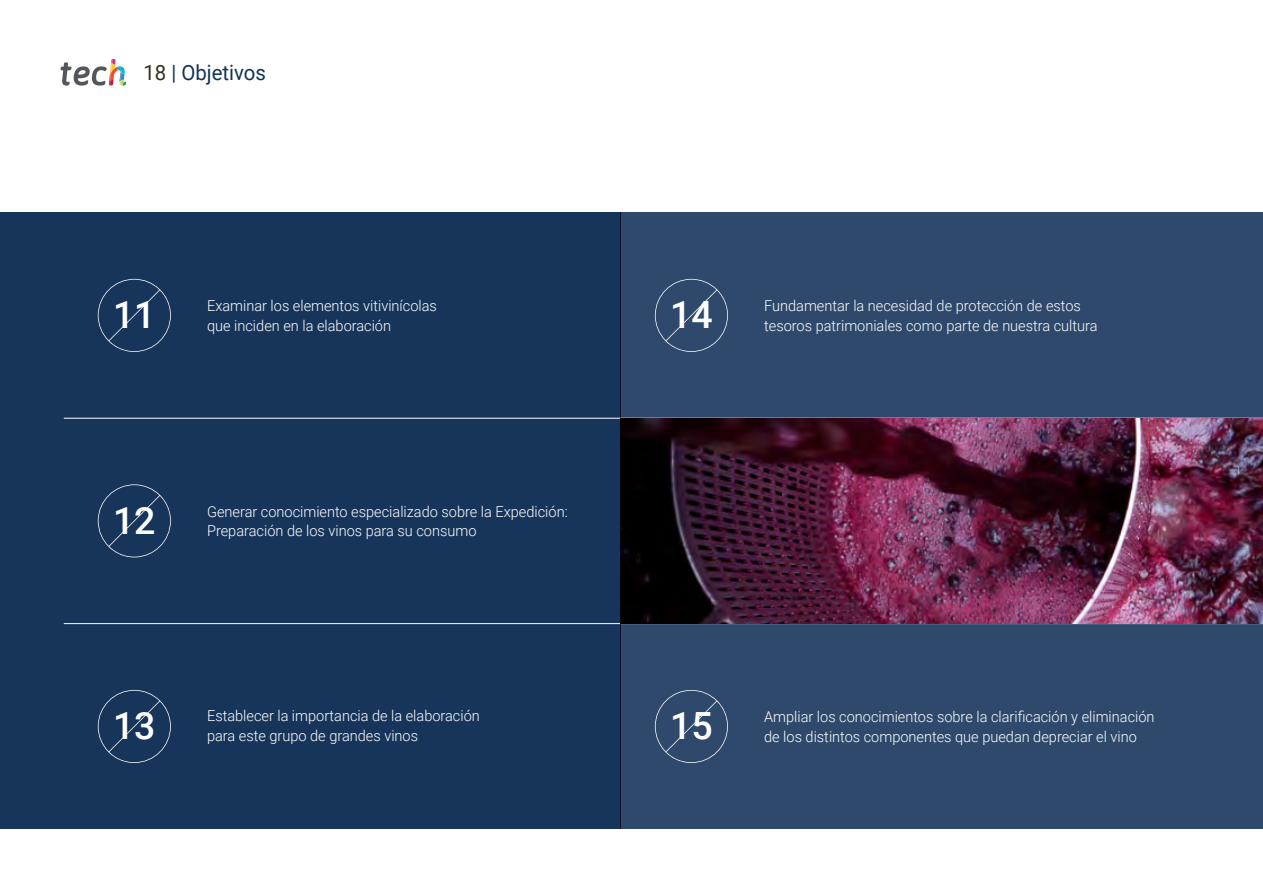
<style>
.page{position:relative;width:1263px;height:893px;background:#fff}
.page>*{position:absolute;margin:0;border:0;box-sizing:border-box;transform-origin:0 0}
.t1{font:500 37.5px "Roboto";color:#fff}
.t2{font:21px "Roboto";color:#123352}
.t3{font:300 15px/19.5px "Roboto";color:#fff}
.s1{color:#312e20}
</style>
<div class="page">
<div style="left:0;top:213px;width:621px;height:616px;background:#17355b"></div>
<div style="left:621px;top:213px;width:642px;height:616px;background:#2e496b"></div>
<svg style="left:98px;top:279px;width:73px;height:73px"></svg>
<svg style="left:98px;top:484px;width:73px;height:73px"></svg>
<svg style="left:98px;top:690px;width:73px;height:73px"></svg>
<svg style="left:655px;top:279px;width:73px;height:73px"></svg>
<hr style="left:64px;top:418px;width:1199px;height:1px;background:#fff">
<hr style="left:64px;top:623px;width:1199px;height:1px;background:#fff">
<img style="left:621px;top:418px;width:642px;height:206px">
<svg style="left:655px;top:690px;width:73px;height:73px"></svg>
<svg style="left:61px;top:59px;width:65px;height:27px"></svg>
<h2 class="t2" style="left:144px;top:57px;width:124px"><span class="s1">18</span> | Objetivos</h2>
<h1 class="t1" style="left:113px;top:288px;width:44px">11</h1>
<p class="t3" style="left:207px;top:296px;width:231px">Examinar los elementos vitivinícolas que inciden en la elaboración</p>
<h1 class="t1" style="left:113px;top:494px;width:44px">12</h1>
<p class="t3" style="left:207px;top:501px;width:362px">Generar conocimiento especializado sobre la Expedición:<br>Preparación de los vinos para su consumo</p>
<h1 class="t1" style="left:113px;top:699px;width:44px">13</h1>
<p class="t3" style="left:207px;top:706px;width:274px">Establecer la importancia de la elaboración para este grupo de grandes vinos</p>
<h1 class="t1" style="left:670px;top:288px;width:44px">14</h1>
<p class="t3" style="left:764px;top:296px;width:335px">Fundamentar la necesidad de protección de estos tesoros patrimoniales como parte de nuestra cultura</p>
<h1 class="t1" style="left:670px;top:699px;width:44px">15</h1>
<p class="t3" style="left:764px;top:707px;width:392px">Ampliar los conocimientos sobre la clarificación y eliminación de los distintos componentes que puedan depreciar el vino</p>
</div>
